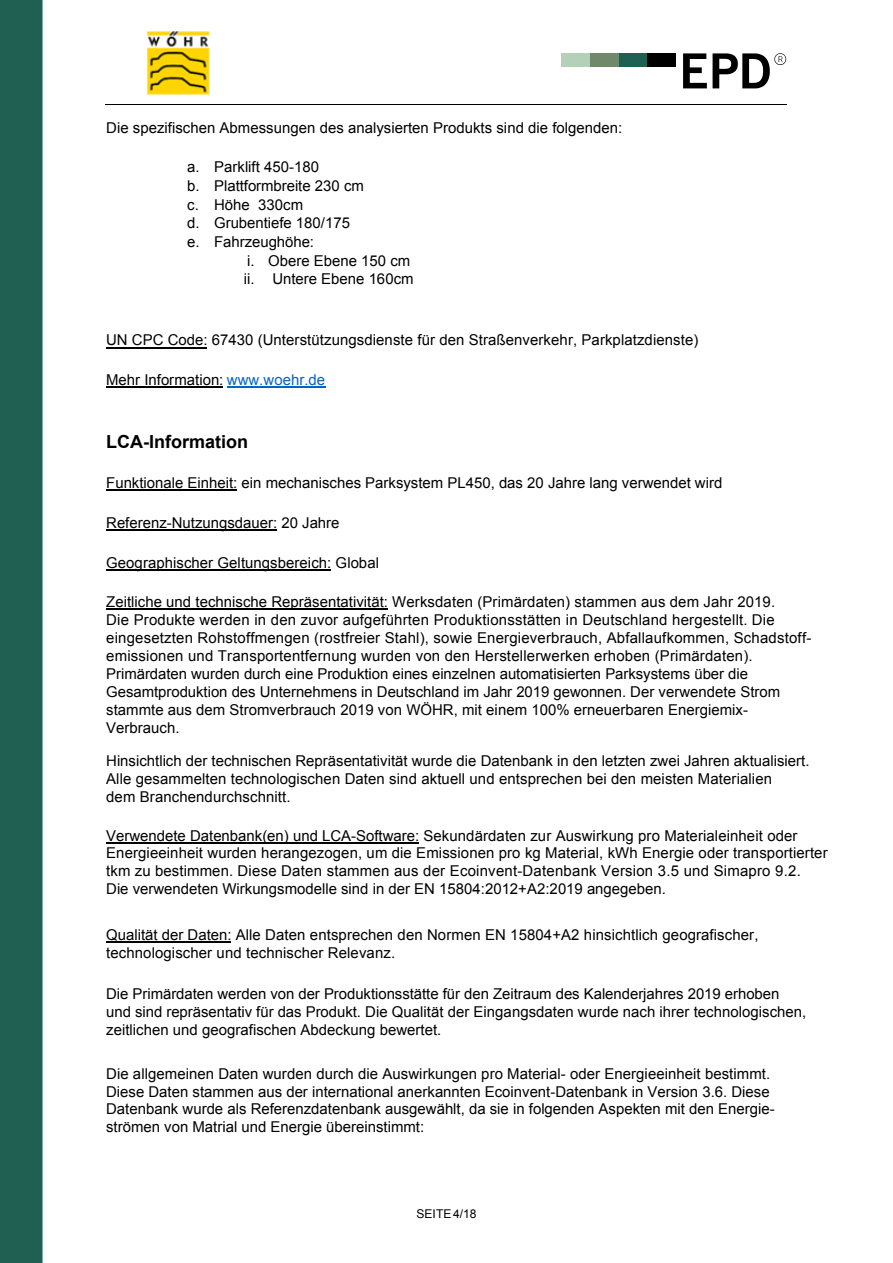
<style>
.page{position:relative;width:893px;height:1263px;background:#fff}
.page>*{position:absolute;margin:0;border:0;box-sizing:border-box;transform-origin:0 0}
.t1{font:700 18px "Arial";color:#000}
.t2{font:15px/18px "Arial";color:#000}
.t3{font:12px "Arial";letter-spacing:.005em;color:#000}
.s1{color:#0563c1}
</style>
<div class="page">
<img style="left:146px;top:31px;width:64px;height:64px">
<hr style="left:105px;top:104px;width:341px;height:1px;background:#000">
<hr style="left:446px;top:104px;width:341px;height:1px;background:#000">
<div style="left:618px;top:54px;width:29px;height:13px;background:#1e6052"></div>
<div style="left:590px;top:54px;width:28px;height:13px;background:#6f896a"></div>
<div style="left:561px;top:54px;width:29px;height:13px;background:#b4d0b6"></div>
<div style="left:647px;top:54px;width:28px;height:13px;background:#000"></div>
<svg style="left:683px;top:53px;width:103px;height:35px"></svg>
<div style="left:0;top:0;width:43px;height:1263px;background:#1f6053"></div>
<hr style="left:106px;top:347px;width:101px;height:1px;background:#000">
<hr style="left:106px;top:387px;width:117px;height:1px;background:#000">
<hr style="left:227px;top:387px;width:99px;height:1px;background:#0563c1">
<hr style="left:106px;top:490px;width:131px;height:1px;background:#000">
<hr style="left:106px;top:529px;width:144px;height:2px;background:#000">
<hr style="left:250px;top:529px;width:27px;height:2px;background:#000">
<hr style="left:106px;top:569px;width:224px;height:1px;background:#000">
<hr style="left:106px;top:609px;width:282px;height:1px;background:#000">
<hr style="left:106px;top:842px;width:313px;height:1px;background:#000">
<hr style="left:106px;top:941px;width:125px;height:1px;background:#000">
<p class="t2" style="left:106px;top:119px;width:518px">Die spezifischen Abmessungen des analysierten Produkts sind die folgenden:</p>
<p class="t2" style="left:187px;top:158px;width:178px;line-height:18.6px">a. Parklift 450-180<br>b. Plattformbreite 230 cm c. Höhe 330cm<br>d. Grubentiefe 180/175 e. Fahrzeughöhe:</p>
<p class="t2" style="left:244px;top:251px;width:171px;line-height:18.6px">i. Obere Ebene 150 cm ii. Untere Ebene 160cm</p>
<p class="t2" style="left:106px;top:331px;width:594px">UN CPC Code: 67430 (Unterstützungsdienste für den Straßenverkehr, Parkplatzdienste)</p>
<p class="t2" style="left:106px;top:371px;width:221px">Mehr Information: <span class="s1">www.woehr.de</span></p>
<p class="t1" style="left:106px;top:429px;width:143px">LCA-Information</p>
<p class="t2" style="left:106px;top:474px;width:618px">Funktionale Einheit: ein mechanisches Parksystem PL450, das 20 Jahre lang verwendet wird</p>
<p class="t2" style="left:106px;top:514px;width:235px">Referenz-Nutzungsdauer: 20 Jahre</p>
<p class="t2" style="left:106px;top:553px;width:274px">Geographischer Geltungsbereich: Global</p>
<p class="t2" style="left:106px;top:593px;width:707px">Zeitliche und technische Repräsentativität: Werksdaten (Primärdaten) stammen aus dem Jahr 2019.<br>Die Produkte werden in den zuvor aufgeführten Produktionsstätten in Deutschland hergestellt. Die eingesetzten Rohstoffmengen (rostfreier Stahl), sowie Energieverbrauch, Abfallaufkommen, Schadstoff&shy;emissionen und Transportentfernung wurden von den Herstellerwerken erhoben (Primärdaten).<br>Primärdaten wurden durch eine Produktion eines einzelnen automatisierten Parksystems über die Gesamtproduktion des Unternehmens in Deutschland im Jahr 2019 gewonnen. Der verwendete Strom stammte aus dem Stromverbrauch 2019 von WÖHR, mit einem 100% erneuerbaren Energiemix-Verbrauch.</p>
<p class="t2" style="left:106px;top:752px;width:705px">Hinsichtlich der technischen Repräsentativität wurde die Datenbank in den letzten zwei Jahren aktualisiert.<br>Alle gesammelten technologischen Daten sind aktuell und entsprechen bei den meisten Materialien<br>dem Branchendurchschnitt.</p>
<p class="t2" style="left:106px;top:826px;width:723px">Verwendete Datenbank(en) und LCA-Software: Sekundärdaten zur Auswirkung pro Materialeinheit oder Energieeinheit wurden herangezogen, um die Emissionen pro kg Material, kWh Energie oder transportierter tkm zu bestimmen. Diese Daten stammen aus der Ecoinvent-Datenbank Version 3.5 und Simapro 9.2.<br>Die verwendeten Wirkungsmodelle sind in der EN 15804:2012+A2:2019 angegeben.</p>
<p class="t2" style="left:106px;top:926px;width:654px">Qualität der Daten: Alle Daten entsprechen den Normen EN 15804+A2 hinsichtlich geografischer, technologischer und technischer Relevanz.</p>
<p class="t2" style="left:106px;top:985px;width:702px">Die Primärdaten werden von der Produktionsstätte für den Zeitraum des Kalenderjahres 2019 erhoben und sind repräsentativ für das Produkt. Die Qualität der Eingangsdaten wurde nach ihrer technologischen, zeitlichen und geografischen Abdeckung bewertet.</p>
<p class="t2" style="left:106px;top:1064px;width:670px">Die allgemeinen Daten wurden durch die Auswirkungen pro Material- oder Energieeinheit bestimmt.<br>Diese Daten stammen aus der international anerkannten Ecoinvent-Datenbank in Version 3.6. Diese Datenbank wurde als Referenzdatenbank ausgewählt, da sie in folgenden Aspekten mit den Energie&shy;strömen von Matrial und Energie übereinstimmt:</p>
<p class="t3" style="left:416px;top:1206px;width:62px">SEITE4/18</p>
</div>
